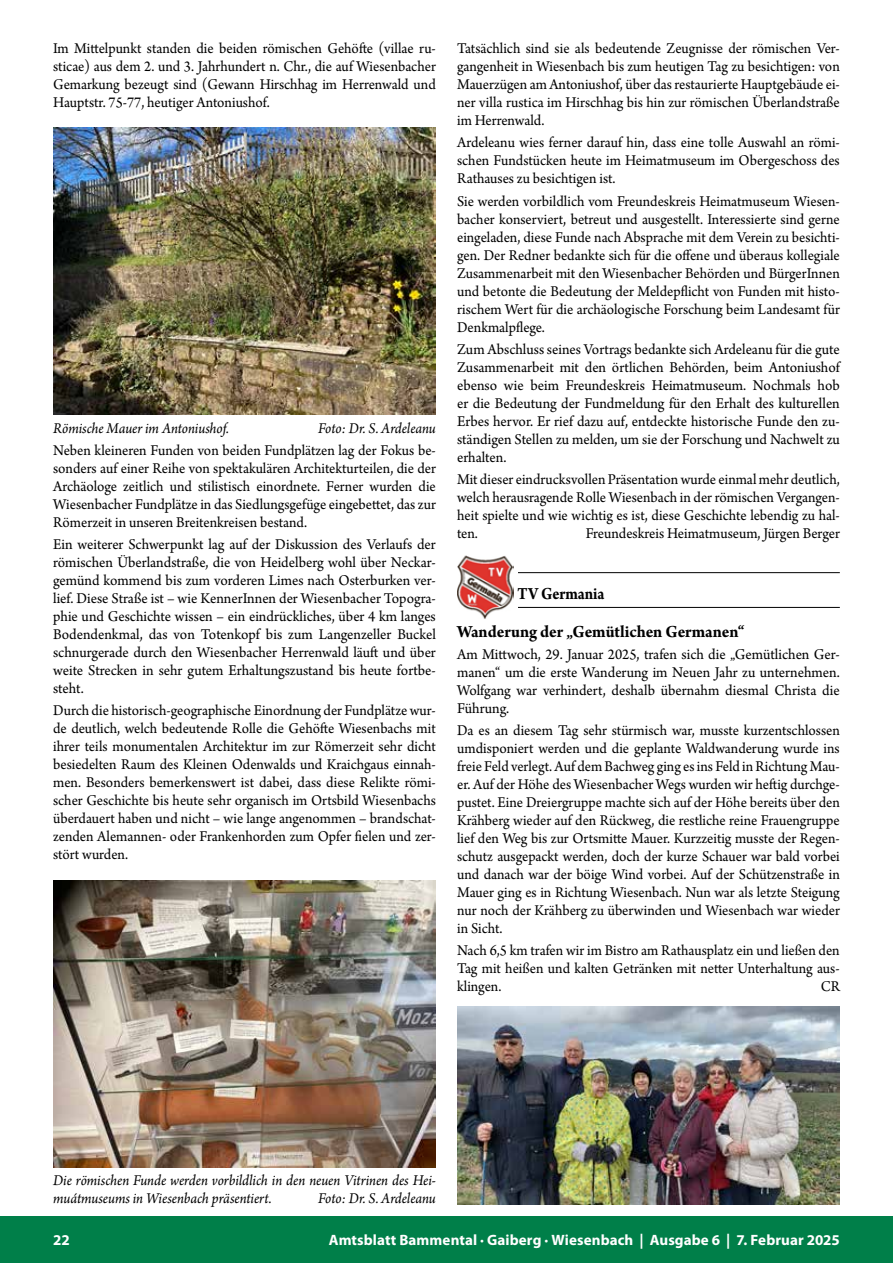
<style>
.page{position:relative;width:893px;height:1263px;background:#fff}
.page>*{position:absolute;margin:0;border:0;box-sizing:border-box;transform-origin:0 0}
.t1{font:700 18px/38px "Arno Pro";letter-spacing:-.005em;color:#000;scale:.88 1}
.t2{font:15.75px/18px "Arno Pro";color:#000;text-align:justify;scale:.95 1}
.t3{font:15.75px/18px "Arno Pro";color:#000;text-align:justify;scale:.96 1}
.t4{font:italic 15.75px/18px "Arno Pro";letter-spacing:-.005em;color:#000;scale:.95 1}
.t5{font:700 15px "Myriad Pro";letter-spacing:.005em;color:#fff}
</style>
<div class="page">
<div style="left:0;top:1216px;width:893px;height:47px;background:#007f49"></div>
<img style="left:53px;top:127px;width:383px;height:287px">
<hr style="left:457px;top:572px;width:383px;height:1px;background:#000">
<hr style="left:457px;top:607px;width:383px;height:1px;background:#000">
<div style="left:457px;top:554px;width:60px;height:66px;background:#fff"></div>
<img style="left:457px;top:555px;width:56px;height:64px">
<img style="left:457px;top:1006px;width:383px;height:198px">
<img style="left:53px;top:880px;width:383px;height:287px">
<p class="t2" style="left:53px;top:40px;width:404px">Im Mittelpunkt standen die beiden römischen Gehöfte (villae ru&shy;sticae) aus dem 2. und 3. Jahrhundert n. Chr., die auf Wiesenbacher Gemarkung bezeugt sind (Gewann Hirschhag im Herrenwald und Hauptstr. 75-77, heutiger Antoniushof.</p>
<p class="t4" style="left:53px;top:420px;width:187px">Römische Mauer im Antoniushof.</p>
<p class="t4" style="left:318px;top:420px;width:125px">Foto: Dr. S. Ardeleanu</p>
<p class="t2" style="left:53px;top:442px;width:404px">Neben kleineren Funden von beiden Fundplätzen lag der Fokus be&shy;sonders auf einer Reihe von spektakulären Architekturteilen, die der Archäologe zeitlich und stilistisch einordnete. Ferner wurden die Wiesenbacher Fundplätze in das Siedlungsgefüge eingebettet, das zur Römerzeit in unseren Breitenkreisen bestand.</p>
<p class="t3" style="left:53px;top:536px;width:400px">Ein weiterer Schwerpunkt lag auf der Diskussion des Verlaufs der römischen Überlandstraße, die von Heidelberg wohl über Neckar&shy;gemünd kommend bis zum vorderen Limes nach Osterburken ver&shy;lief. Diese Straße ist – wie KennerInnen der Wiesenbacher Topogra&shy;phie und Geschichte wissen – ein eindrückliches, über 4 km langes Bodendenkmal, das von Totenkopf bis zum Langenzeller Buckel schnurgerade durch den Wiesenbacher Herrenwald läuft und über weite Strecken in sehr gutem Erhaltungszustand bis heute fortbe&shy;steht.</p>
<p class="t2" style="left:53px;top:702px;width:404px">Durch die historisch-geographische Einordnung der Fundplätze wur&shy;de deutlich, welch bedeutende Rolle die Gehöfte Wiesenbachs mit ihrer teils monumentalen Architektur im zur Römerzeit sehr dicht besiedelten Raum des Kleinen Odenwalds und Kraichgaus einnah&shy;men. Besonders bemerkenswert ist dabei, dass diese Relikte römi&shy;scher Geschichte bis heute sehr organisch im Ortsbild Wiesenbachs überdauert haben und nicht – wie lange angenommen – brandschat&shy;zenden Alemannen- oder Frankenhorden zum Opfer fielen und zer&shy;stört wurden.</p>
<p class="t2" style="left:457px;top:40px;width:404px">Tatsächlich sind sie als bedeutende Zeugnisse der römischen Ver&shy;gangenheit in Wiesenbach bis zum heutigen Tag zu besichtigen: von Mauerzügen am Antoniushof, über das restaurierte Hauptgebäude ei&shy;ner villa rustica im Hirschhag bis hin zur römischen Überlandstraße im Herrenwald.</p>
<p class="t2" style="left:457px;top:135px;width:404px">Ardeleanu wies ferner darauf hin, dass eine tolle Auswahl an römi&shy;schen Fundstücken heute im Heimatmuseum im Obergeschoss des Rathauses zu besichtigen ist.</p>
<p class="t2" style="left:457px;top:193px;width:404px">Sie werden vorbildlich vom Freundeskreis Heimatmuseum Wiesen&shy;bacher konserviert, betreut und ausgestellt. Interessierte sind gerne eingeladen, diese Funde nach Absprache mit dem Verein zu besichti&shy;gen. Der Redner bedankte sich für die offene und überaus kollegiale Zusammenarbeit mit den Wiesenbacher Behörden und BürgerInnen und betonte die Bedeutung der Meldepflicht von Funden mit histo&shy;rischem Wert für die archäologische Forschung beim Landesamt für Denkmalpflege.</p>
<p class="t3" style="left:457px;top:341px;width:400px">Zum Abschluss seines Vortrags bedankte sich Ardeleanu für die gute Zusammenarbeit mit den örtlichen Behörden, beim Antoniushof ebenso wie beim Freundeskreis Heimatmuseum. Nochmals hob er die Bedeutung der Fundmeldung für den Erhalt des kulturellen Erbes hervor. Er rief dazu auf, entdeckte historische Funde den zu&shy;ständigen Stellen zu melden, um sie der Forschung und Nachwelt zu erhalten.</p>
<p class="t2" style="left:457px;top:471px;width:404px">Mit dieser eindrucksvollen Präsentation wurde einmal mehr deutlich, welch herausragende Rolle Wiesenbach in der römischen Vergangen&shy;heit spielte und wie wichtig es ist, diese Geschichte lebendig zu hal&shy;ten.</p>
<p class="t2" style="left:586px;top:525px;width:269px">Freundeskreis Heimatmuseum, Jürgen Berger</p>
<p class="t1" style="left:457px;top:575px;width:329px;text-indent:60px">TV Germania<br>Wanderung der „Gemütlichen Germanen“</p>
<p class="t3" style="left:457px;top:646px;width:400px">Am Mittwoch, 29. Januar 2025, trafen sich die „Gemütlichen Ger&shy;manen“ um die erste Wanderung im Neuen Jahr zu unternehmen.<br>Wolfgang war verhindert, deshalb übernahm diesmal Christa die Führung.</p>
<p class="t2" style="left:457px;top:722px;width:404px">Da es an diesem Tag sehr stürmisch war, musste kurzentschlossen umdisponiert werden und die geplante Waldwanderung wurde ins freie Feld verlegt. Auf dem Bachweg ging es ins Feld in Richtung Mau&shy;er. Auf der Höhe des Wiesenbacher Wegs wurden wir heftig durchge&shy;pustet. Eine Dreiergruppe machte sich auf der Höhe bereits über den Krähberg wieder auf den Rückweg, die restliche reine Frauengruppe lief den Weg bis zur Ortsmitte Mauer. Kurzzeitig musste der Regen&shy;schutz ausgepackt werden, doch der kurze Schauer war bald vorbei und danach war der böige Wind vorbei. Auf der Schützenstraße in Mauer ging es in Richtung Wiesenbach. Nun war als letzte Steigung nur noch der Krähberg zu überwinden und Wiesenbach war wieder in Sicht.</p>
<p class="t2" style="left:457px;top:942px;width:404px">Nach 6,5 km trafen wir im Bistro am Rathausplatz ein und ließen den Tag mit heißen und kalten Getränken mit netter Unterhaltung aus&shy;klingen.</p>
<p class="t2" style="left:821px;top:978px;width:22px">CR</p>
<p class="t4" style="left:53px;top:1172px;width:404px">Die römischen Funde werden vorbildlich in den neuen Vitrinen des Hei&shy;muátmuseums in Wiesenbach präsentiert.</p>
<p class="t4" style="left:318px;top:1190px;width:125px">Foto: Dr. S. Ardeleanu</p>
<p class="t5" style="left:53px;top:1230px;width:18px">22</p>
<p class="t5" style="left:329px;top:1230px;width:512px">Amtsblatt Bammental · Gaiberg · Wiesenbach | Ausgabe 6 | 7. Februar 2025</p>
</div>
